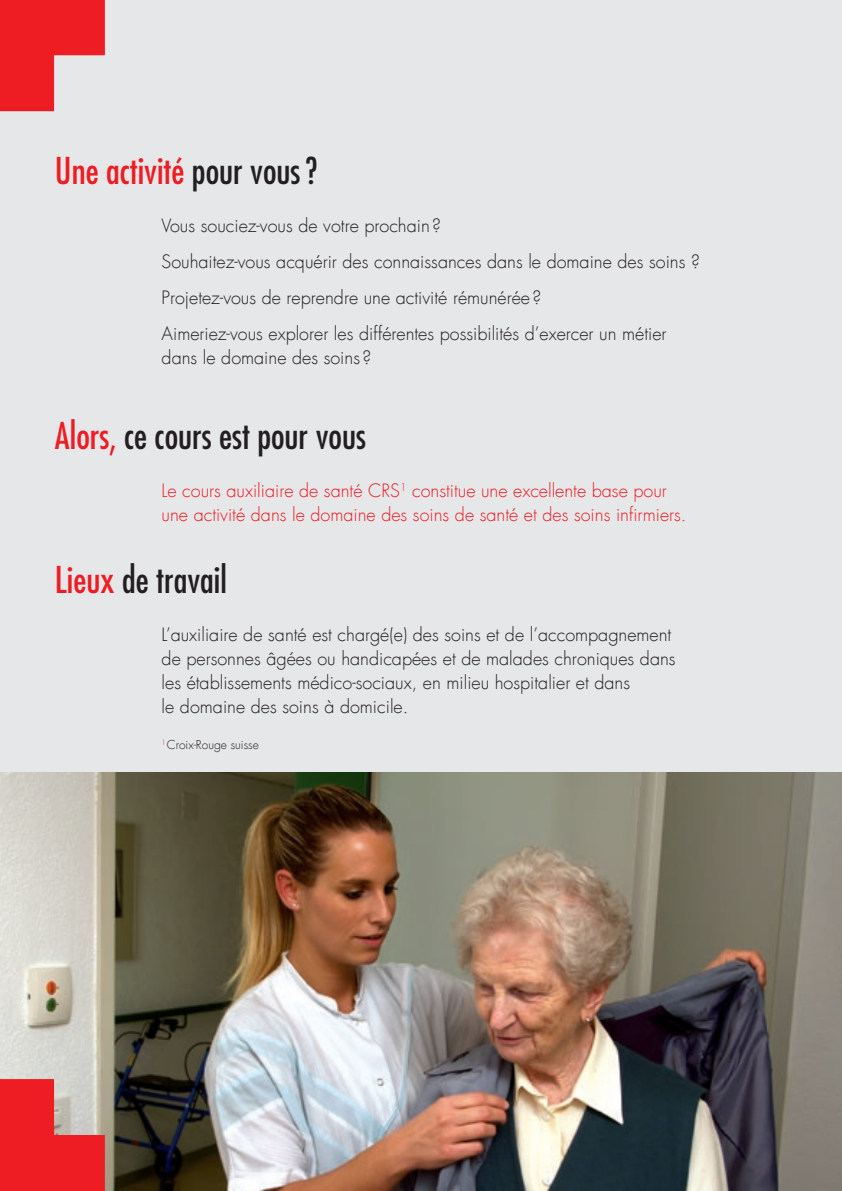
<style>
.page{position:relative;width:842px;height:1191px;background:#e6e7e9}
.page>*{position:absolute;margin:0;border:0;box-sizing:border-box;transform-origin:0 0}
.Titre{font:condensed 36px "Futura LT";color:#231f20}
.Titre-2{font:condensed 36px "Futura LT";color:#ee1d23}
.txt_courant{font:300 18px/24px "Futura LT";color:#231f20}
.txt_courant-2{font:300 18px/24px "Futura LT";color:#ee1d23}
.txt_courant-3{font:300 12px "Futura LT";color:#231f20}
.s1{color:#231f20}
.s2{color:#ee1d23}
</style>
<div class="page">
<svg style="left:0;top:0;width:105px;height:111px"></svg>
<img style="left:0;top:772px;width:842px;height:419px">
<svg style="left:0;top:1079px;width:105px;height:112px;background:#e44648"></svg>
<p class="Titre-2" style="left:55px;top:149px;width:264px">Une activité <span class="s1">pour vous?</span></p>
<p class="txt_courant" style="left:162px;top:214px;width:281px">Vous souciez-vous de votre prochain ?</p>
<p class="txt_courant" style="left:162px;top:250px;width:540px">Souhaitez-vous acquérir des connaissances dans le domaine des soins ?</p>
<p class="txt_courant" style="left:162px;top:286px;width:381px">Projetez-vous de reprendre une activité rémunérée?</p>
<p class="txt_courant" style="left:162px;top:322px;width:506px">Aimeriez-vous explorer les différentes possibilités d’exercer un métier dans le domaine des soins ?</p>
<p class="Titre" style="left:55px;top:413px;width:313px"><span class="s2">Alors,</span> ce cours est pour vous</p>
<p class="txt_courant-2" style="left:162px;top:478px;width:526px">Le cours auxiliaire de santé CRS<sup>1</sup> constitue une excellente base pour une activité dans le domaine des soins de santé et des soins infirmiers.</p>
<p class="Titre" style="left:55px;top:557px;width:173px"><span class="s2">Lieux</span> de travail</p>
<p class="txt_courant" style="left:162px;top:622px;width:516px">L’auxiliaire de santé est chargé(e) des soins et de l’accompagnement de personnes âgées ou handicapées et de malades chroniques dans les établissements médico-sociaux, en milieu hospitalier et dans<br>le domaine des soins à domicile.</p>
<p class="txt_courant-3" style="left:162px;top:737px;width:99px"><sup>1</sup>Croix-Rouge suisse</p>
</div>
